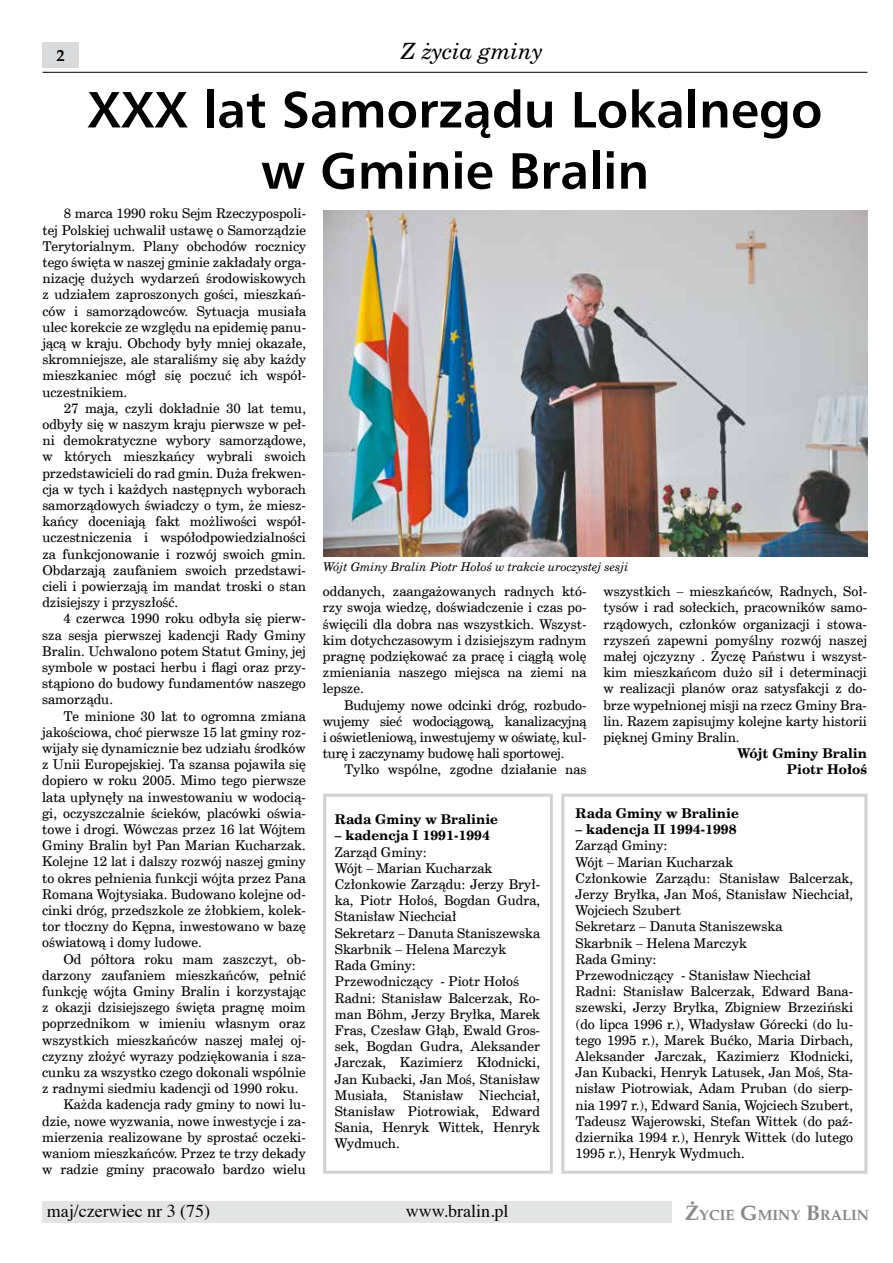
<style>
.page{position:relative;width:893px;height:1263px;background:#fff}
.page>*{position:absolute;margin:0;border:0;box-sizing:border-box;transform-origin:0 0}
.t1{font:700 51px/61.2px "Humnst 777 EU";color:#000;text-align:center}
.t2{font:italic 22.5px "Cent Schbook EU";color:#000}
.t3{font:18px "Times";color:#000}
.t4{font:700 16.5px "Palm Springs";color:#000}
.t5{font:700 14.7px "Palm Springs";color:#87888a}
.t6{font:13.5px/16.2px "Cent Schbook EU";color:#000;text-align:justify}
.t7{font:700 13.5px/16.2px "Cent Schbook EU";color:#000;text-align:right}
.t8{font:italic 12px "Cent Schbook EU";color:#000}
.s1{font-size:21px}
</style>
<div class="page">
<div style="left:43px;top:1201px;width:629px;height:21px;background:#e3e4e4"></div>
<div style="left:43px;top:43px;width:36px;height:25px;background:#d9dadb"></div>
<hr style="left:43px;top:72px;width:824px;height:1px;background:#000">
<img style="left:323px;top:210px;width:544px;height:346px">
<div style="left:561px;top:794px;width:306px;height:380px;border:3px solid #d0d1d2"></div>
<div style="left:323px;top:794px;width:230px;height:380px;border:3px solid #d0d1d2"></div>
<p class="t4" style="left:56px;top:46px;width:10px">2</p>
<h2 class="t2" style="left:401px;top:37px;width:143px">Z życia gminy</h2>
<h1 class="t1" style="left:87px;top:79px;width:737px">XXX lat Samorządu Lokalnego w Gminie Bralin</h1>
<p class="t6" style="left:42px;top:206px;width:265px;text-indent:21px">8 marca 1990 roku Sejm Rzeczypospoli&shy;tej Polskiej uchwalił ustawę o Samorządzie Terytorialnym. Plany obchodów rocznicy tego święta w naszej gminie zakładały orga&shy;nizację dużych wydarzeń środowiskowych z udziałem zaproszonych gości, mieszkań&shy;ców i samorządowców. Sytuacja musiała ulec korekcie ze względu na epidemię panu&shy;jącą w kraju. Obchody były mniej okazałe, skromniejsze, ale staraliśmy się aby każdy mieszkaniec mógł się poczuć ich współ&shy;uczestnikiem.</p>
<p class="t6" style="left:42px;top:400px;width:265px;text-indent:21px">27 maja, czyli dokładnie 30 lat temu, odbyły się w naszym kraju pierwsze w peł&shy;ni demokratyczne wybory samorządowe, w których mieszkańcy wybrali swoich przedstawicieli do rad gmin. Duża frekwen&shy;cja w tych i każdych następnych wyborach samorządowych świadczy o tym, że miesz&shy;kańcy doceniają fakt możliwości współ&shy;uczestniczenia i współodpowiedzialności za funkcjonowanie i rozwój swoich gmin.<br>Obdarzają zaufaniem swoich przedstawi&shy;cieli i powierzają im mandat troski o stan dzisiejszy i przyszłość.</p>
<p class="t6" style="left:42px;top:611px;width:265px;text-indent:21px">4 czerwca 1990 roku odbyła się pierw&shy;sza sesja pierwszej kadencji Rady Gminy Bralin. Uchwalono potem Statut Gminy, jej symbole w postaci herbu i flagi oraz przy&shy;stąpiono do budowy fundamentów naszego samorządu.</p>
<p class="t6" style="left:42px;top:708px;width:265px;text-indent:21px">Te minione 30 lat to ogromna zmiana jakościowa, choć pierwsze 15 lat gminy roz&shy;wijały się dynamicznie bez udziału środków z Unii Europejskiej. Ta szansa pojawiła się dopiero w roku 2005. Mimo tego pierwsze lata upłynęły na inwestowaniu w wodocią&shy;gi, oczyszczalnie ścieków, placówki oświa&shy;towe i drogi. Wówczas przez 16 lat Wójtem Gminy Bralin był Pan Marian Kucharzak.<br>Kolejne 12 lat i dalszy rozwój naszej gminy to okres pełnienia funkcji wójta przez Pana Romana Wojtysiaka. Budowano kolejne od&shy;cinki dróg, przedszkole ze żłobkiem, kolek&shy;tor tłoczny do Kępna, inwestowano w bazę oświatową i domy ludowe.</p>
<p class="t6" style="left:63px;top:951px;width:244px">Od półtora roku mam zaszczyt, ob-</p>
<p class="t6" style="left:42px;top:967px;width:265px">darzony zaufaniem mieszkańców, pełnić</p>
<p class="t6" style="left:42px;top:983px;width:265px">funkcję wójta Gminy Bralin i korzystając</p>
<p class="t6" style="left:42px;top:1000px;width:265px">z okazji dzisiejszego święta pragnę moim</p>
<p class="t6" style="left:42px;top:1016px;width:265px">poprzednikom w imieniu własnym oraz</p>
<p class="t6" style="left:42px;top:1032px;width:265px">wszystkich mieszkańców naszej małej oj-</p>
<p class="t6" style="left:42px;top:1048px;width:265px">czyzny złożyć wyrazy podziękowania i sza-</p>
<p class="t6" style="left:42px;top:1064px;width:265px">cunku za wszystko czego dokonali wspólnie</p>
<p class="t6" style="left:42px;top:1081px;width:258px">z radnymi siedmiu kadencji od 1990 roku.</p>
<p class="t6" style="left:63px;top:1097px;width:244px">Każda kadencja rady gminy to nowi lu-</p>
<p class="t6" style="left:42px;top:1113px;width:265px">dzie, nowe wyzwania, nowe inwestycje i za-</p>
<p class="t6" style="left:42px;top:1129px;width:265px">mierzenia realizowane by sprostać oczeki-</p>
<p class="t6" style="left:42px;top:1145px;width:265px">waniom mieszkańców. Przez te trzy dekady</p>
<p class="t6" style="left:42px;top:1162px;width:265px">w radzie gminy pracowało bardzo wielu</p>
<p class="t8" style="left:323px;top:559px;width:307px">Wójt Gminy Bralin Piotr Hołoś w trakcie uroczystej sesji</p>
<p class="t6" style="left:323px;top:584px;width:265px">oddanych, zaangażowanych radnych któ&shy;rzy swoja wiedzę, doświadczenie i czas po&shy;święcili dla dobra nas wszystkich. Wszyst&shy;kim dotychczasowym i dzisiejszym radnym pragnę podziękować za pracę i ciągłą wolę zmieniania naszego miejsca na ziemi na lepsze.</p>
<p class="t6" style="left:323px;top:697px;width:265px;text-indent:21px">Budujemy nowe odcinki dróg, rozbudo&shy;wujemy sieć wodociągową, kanalizacyjną i oświetleniową, inwestujemy w oświatę, kul&shy;turę i zaczynamy budowę hali sportowej.</p>
<p class="t6" style="left:344px;top:762px;width:244px">Tylko wspólne, zgodne działanie nas</p>
<p class="t6" style="left:603px;top:584px;width:265px">wszystkich – mieszkańców, Radnych, Soł&shy;tysów i rad sołeckich, pracowników samo&shy;rządowych, członków organizacji i stowa&shy;rzyszeń zapewni pomyślny rozwój naszej małej ojczyzny . Życzę Państwu i wszyst&shy;kim mieszkańcom dużo sił i determinacji w realizacji planów oraz satysfakcji z do&shy;brze wypełnionej misji na rzecz Gminy Bra&shy;lin. Razem zapisujmy kolejne karty historii pięknej Gminy Bralin.</p>
<p class="t7" style="left:737px;top:746px;width:131px">Wójt Gminy Bralin<br>Piotr Hołoś</p>
<p class="t7" style="left:576px;top:806px;width:165px">Rada Gminy w Bralinie</p>
<p class="t7" style="left:576px;top:822px;width:163px">– kadencja II 1994-1998</p>
<p class="t6" style="left:575px;top:838px;width:279px;text-align:left">Zarząd Gminy:<br>Wójt – Marian Kucharzak<br>Członkowie Zarządu: Stanisław Balcerzak, Jerzy Bryłka, Jan Moś, Stanisław Niechciał, Wojciech Szubert<br>Sekretarz – Danuta Staniszewska<br>Skarbnik – Helena Marczyk<br>Rada Gminy:<br>Przewodniczący - Stanisław Niechciał Radni: Stanisław Balcerzak, Edward Bana&shy;szewski, Jerzy Bryłka, Zbigniew Brzeziński (do lipca 1996 r.), Władysław Górecki (do lu&shy;tego 1995 r.), Marek Bućko, Maria Dirbach, Aleksander Jarczak, Kazimierz Kłodnicki, Jan Kubacki, Henryk Latusek, Jan Moś, Sta&shy;nisław Piotrowiak, Adam Pruban (do sierp&shy;nia 1997 r.), Edward Sania, Wojciech Szubert, Tadeusz Wajerowski, Stefan Wittek (do paź&shy;dziernika 1994 r.), Henryk Wittek (do lutego 1995 r.), Henryk Wydmuch.</p>
<p class="t7" style="left:335px;top:812px;width:165px">Rada Gminy w Bralinie</p>
<p class="t7" style="left:335px;top:828px;width:157px">– kadencja I 1991-1994</p>
<p class="t6" style="left:335px;top:844px;width:207px;text-align:left">Zarząd Gminy:<br>Wójt – Marian Kucharzak<br>Członkowie Zarządu: Jerzy Brył&shy;ka, Piotr Hołoś, Bogdan Gudra,<br>Stanisław Niechciał<br>Sekretarz – Danuta Staniszewska<br>Skarbnik – Helena Marczyk<br>Rada Gminy:<br>Przewodniczący - Piotr Hołoś<br>Radni: Stanisław Balcerzak, Ro&shy;man Böhm, Jerzy Bryłka, Marek<br>Fras, Czesław Głąb, Ewald Gros&shy;sek, Bogdan Gudra, Aleksander<br>Jarczak, Kazimierz Kłodnicki,<br>Jan Kubacki, Jan Moś, Stanisław<br>Musiała, Stanisław Niechciał,<br>Stanisław Piotrowiak, Edward<br>Sania, Henryk Wittek, Henryk<br>Wydmuch.</p>
<h3 class="t3" style="left:47px;top:1194px;width:165px">maj/czerwiec nr 3 (75)</h3>
<h3 class="t3" style="left:406px;top:1194px;width:104px">www.bralin.pl</h3>
<p class="t5" style="left:685px;top:1206px;width:185px"><span class="s1">Ż</span>YCIE <span class="s1">G</span>MINY <span class="s1">B</span>RALIN</p>
</div>
